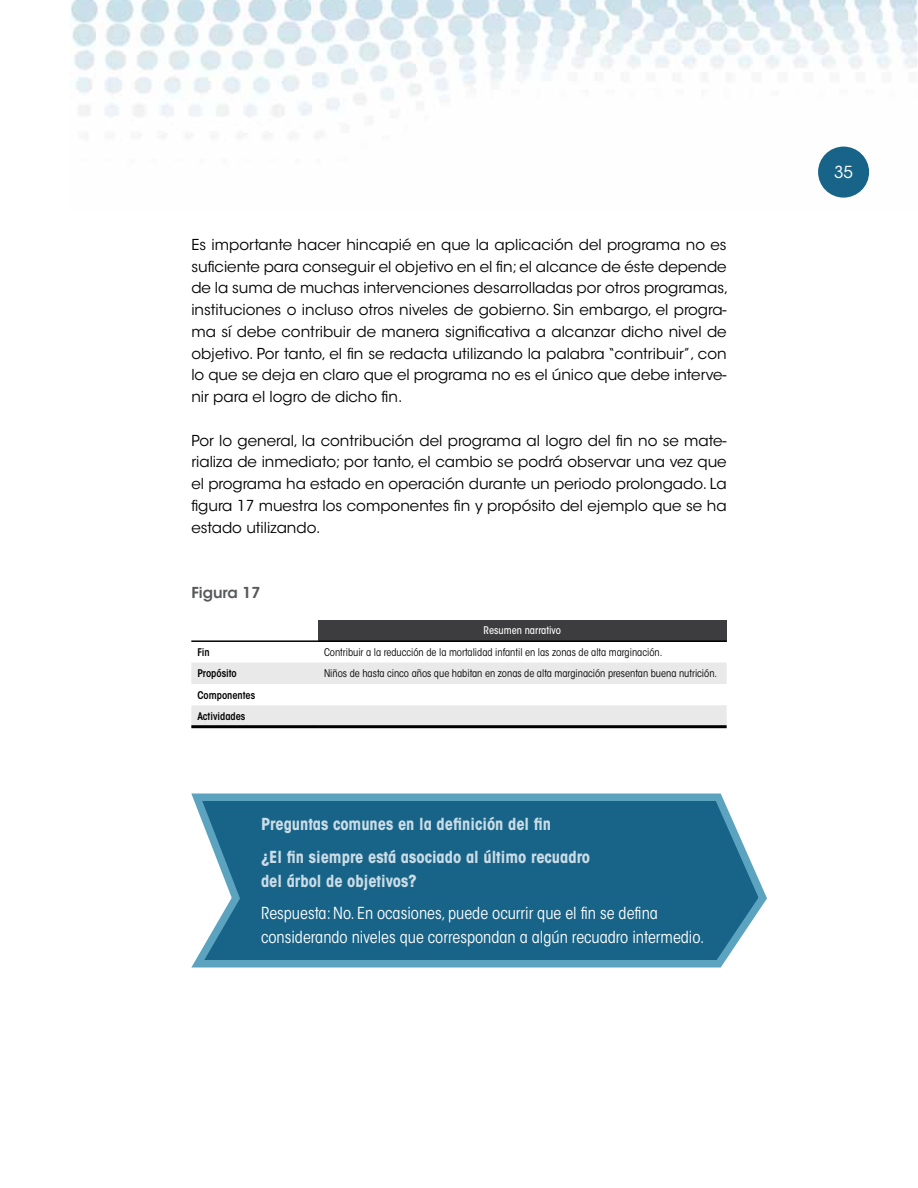
<style>
.page{position:relative;width:918px;height:1188px;background:#fff}
.page>*{position:absolute;margin:0;border:0;box-sizing:border-box;transform-origin:0 0}
.t1{font:condensed 16.5px/24px "ITC Avant Garde Std";color:#fff}
.t2{font:700 condensed 16.5px/32.5px "ITC Avant Garde Std";color:#cbdce6}
.t3{font:16.5px "ITC Avant Garde Std";color:#fff}
.t4{font:15px/21.8px "ITC Avant Garde Std";color:#000;text-align:justify}
.t5{font:600 15px "ITC Avant Garde Std";color:#58595b}
.t6{font:condensed 10.5px "ITC Avant Garde Std";color:#000}
.t7{font:600 condensed 10.5px/21.5px "ITC Avant Garde Std";color:#000}
.t8{font:500 condensed 10.5px "ITC Avant Garde Std";color:#fff}
</style>
<div class="page">
<img style="left:70px;top:0;width:848px;height:195px">
<div style="left:818px;top:147px;width:51px;height:51px;background:#176488;border-radius:50%"></div>
<svg style="left:191px;top:793px;width:576px;height:175px;background:#307797"></svg>
<div style="left:318px;top:620px;width:409px;height:21px;background:#3d3c3e"></div>
<svg style="left:191px;top:663px;width:536px;height:62px"></svg>
<hr style="left:191px;top:725px;width:127px;height:3px;background:#000">
<hr style="left:318px;top:725px;width:409px;height:3px;background:#000">
<hr style="left:191px;top:640px;width:127px;height:2px;background:#000">
<hr style="left:318px;top:640px;width:409px;height:2px;background:#000">
<p class="t4" style="left:191px;top:234px;width:539px">Es importante hacer hincapié en que la aplicación del programa no es suficiente para conseguir el objetivo en el fin; el alcance de éste depende de la suma de muchas intervenciones desarrolladas por otros programas, instituciones o incluso otros niveles de gobierno. Sin embargo, el progra&shy;ma sí debe contribuir de manera significativa a alcanzar dicho nivel de objetivo. Por tanto, el fin se redacta utilizando la palabra “contribuir”, con lo que se deja en claro que el programa no es el único que debe interve&shy;nir para el logro de dicho fin.</p>
<p class="t4" style="left:191px;top:429px;width:537px">Por lo general, la contribución del programa al logro del fin no se mate&shy;rializa de inmediato; por tanto, el cambio se podrá observar una vez que el programa ha estado en operación durante un periodo prolongado. La figura 17 muestra los componentes fin y propósito del ejemplo que se ha estado utilizando.</p>
<p class="t5" style="left:191px;top:583px;width:71px">Figura 17</p>
<p class="t8" style="left:484px;top:624px;width:79px">Resumen narrativo</p>
<p class="t7" style="left:197px;top:641px;width:14px">Fin</p>
<p class="t6" style="left:324px;top:646px;width:340px">Contribuir a la reducción de la mortalidad infantil en las zonas de alta marginación.</p>
<p class="t7" style="left:197px;top:663px;width:41px">Propósito</p>
<p class="t6" style="left:324px;top:667px;width:395px">Niños de hasta cinco años que habitan en zonas de alta marginación presentan buena nutrición.</p>
<p class="t7" style="left:197px;top:684px;width:59px">Componentes<br>Actividades</p>
<p class="t2" style="left:261px;top:808px;width:331px">Preguntas comunes en la definición del fin<br>¿El fin siempre está asociado al último recuadro</p>
<p class="t2" style="left:261px;top:864px;width:157px">del árbol de objetivos?</p>
<p class="t1" style="left:261px;top:901px;width:445px">Respuesta: No. En ocasiones, puede ocurrir que el fin se defina considerando niveles que correspondan a algún recuadro intermedio.</p>
<p class="t3" style="left:834px;top:162px;width:21px">35</p>
</div>
